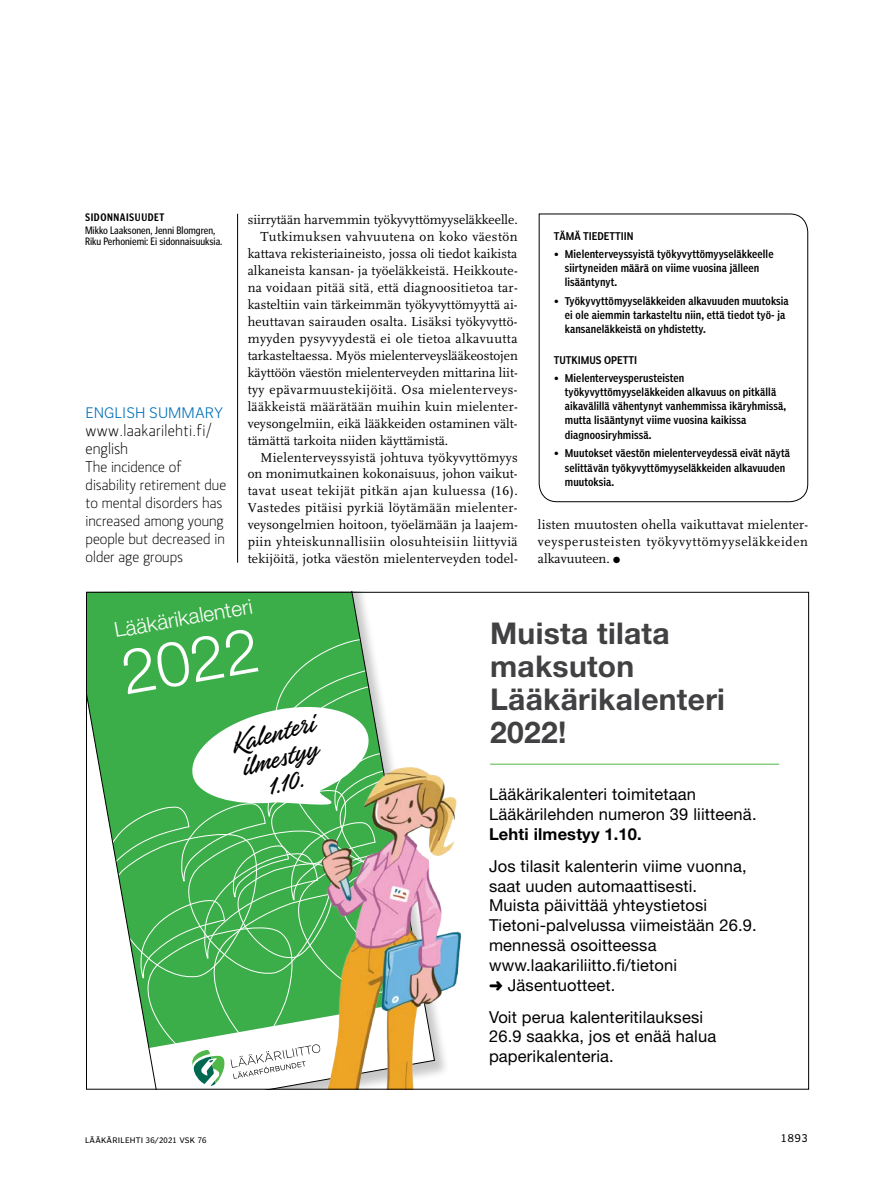
<style>
.page{position:relative;width:893px;height:1191px;background:#fff}
.page>*{position:absolute;margin:0;border:0;box-sizing:border-box;transform-origin:0 0}
.t1{font:300 62.25px "Helvetica Neue LT Std";color:#fff}
.t2{font:700 30px/33px "Helvetica Neue LT Std";letter-spacing:.01em;color:#414042}
.t3{font:26.55px/25.2px "Hangbird";color:#000;text-align:center}
.t4{font:300 20.7px "Helvetica Neue LT Std";color:#fff}
.t5{font:16.5px/19.8px "Helvetica Neue LT Std";letter-spacing:.01em;color:#000}
.t6{font:300 16.5px/18px "Section";letter-spacing:.02em;color:#000}
.t7{font:700 16.5px "Helvetica Neue LT Std";letter-spacing:.01em;color:#000}
.t8{font:300 15.75px/18px "Section";color:#000}
.t9{font:300 15.75px "Poynter Gothic Text";color:#0071bb}
.t10{font:13.5px/17px "Scala LF";letter-spacing:.015em;color:#000;text-align:justify}
.t11{font:13.5px "Scala LF";letter-spacing:.035em;color:#000}
.t12{font:10.95px/10.9px "Poynter Gothic Text Cond";color:#000}
.t13{font:700 10.95px "Poynter Gothic Text Cond";letter-spacing:.05em;color:#000}
.t14{font:10.5px/14.2px "Poynter Agate Two Comp";letter-spacing:.01em;color:#000}
.t15{font:10.5px "Poynter Agate Zero";color:#000}
.t16{font:7.5px "Poynter Agate Zero";letter-spacing:.03em;color:#000}
</style>
<div class="page">
<hr style="left:237px;top:214px;width:1px;height:349px;background:#000">
<svg style="left:539px;top:214px;width:269px;height:288px"></svg>
<svg style="left:88px;top:594px;width:282px;height:208px;background:#4bb257"></svg>
<svg style="left:105px;top:638px;width:279px;height:449px"></svg>
<img style="left:269px;top:715px;width:193px;height:372px">
<hr style="left:490px;top:764px;width:289px;height:1px;background:#50b848">
<p class="t13" style="left:85px;top:211px;width:81px">SIDONNAISUUDET</p>
<p class="t12" style="left:85px;top:225px;width:139px">Mikko Laaksonen, Jenni Blomgren,<br>Riku Perhoniemi: Ei sidonnaisuuksia.</p>
<p class="t9" style="left:86px;top:403px;width:139px">ENGLISH SUMMARY</p>
<p class="t6" style="left:86px;top:421px;width:127px">www.laakarilehti.fi/ english</p>
<p class="t8" style="left:86px;top:458px;width:142px">The incidence of disability retirement due to mental disorders has increased among young people but decreased in older age groups</p>
<p class="t10" style="left:248px;top:211px;width:271px">siirrytään harvemmin työkyvyttömyyseläkkeelle.</p>
<p class="t10" style="left:260px;top:228px;width:259px">Tutkimuksen vahvuutena on koko väestön</p>
<p class="t10" style="left:248px;top:245px;width:271px">kattava rekisteriaineisto, jossa oli tiedot kaikista</p>
<p class="t10" style="left:248px;top:262px;width:271px">alkaneista kansan- ja työeläkkeistä. Heikkoute-</p>
<p class="t10" style="left:248px;top:279px;width:272px">na voidaan pitää sitä, että diagnoositietoa tar-</p>
<p class="t10" style="left:248px;top:296px;width:271px">kasteltiin vain tärkeimmän työkyvyttömyyttä ai-</p>
<p class="t10" style="left:248px;top:313px;width:271px">heuttavan sairauden osalta. Lisäksi työkyvyttö-</p>
<p class="t10" style="left:248px;top:330px;width:271px">myyden pysyvyydestä ei ole tietoa alkavuutta</p>
<p class="t10" style="left:248px;top:347px;width:272px">tarkasteltaessa. Myös mielenterveyslääkeostojen</p>
<p class="t10" style="left:248px;top:364px;width:272px">käyttöön väestön mielenterveyden mittarina liit-</p>
<p class="t11" style="left:248px;top:382px;width:271px">tyy epävarmuustekijöitä. Osa mielenterveys-</p>
<p class="t10" style="left:248px;top:398px;width:270px">lääkkeistä määrätään muihin kuin mielenter-</p>
<p class="t10" style="left:248px;top:415px;width:271px">veysongelmiin, eikä lääkkeiden ostaminen vält-</p>
<p class="t10" style="left:248px;top:432px;width:202px">tämättä tarkoita niiden käyttämistä.</p>
<p class="t10" style="left:260px;top:449px;width:259px">Mielenterveyssyistä johtuva työkyvyttömyys</p>
<p class="t10" style="left:248px;top:466px;width:271px">on monimutkainen kokonaisuus, johon vaikut-</p>
<p class="t11" style="left:248px;top:483px;width:272px">tavat useat tekijät pitkän ajan kuluessa (16).</p>
<p class="t10" style="left:248px;top:500px;width:270px">Vastedes pitäisi pyrkiä löytämään mielenter-</p>
<p class="t10" style="left:248px;top:517px;width:272px">veysongelmien hoitoon, työelämään ja laajem-</p>
<p class="t10" style="left:248px;top:533px;width:272px">piin yhteiskunnallisiin olosuhteisiin liittyviä</p>
<p class="t10" style="left:248px;top:550px;width:270px">tekijöitä, jotka väestön mielenterveyden todel-</p>
<p class="t14" style="left:554px;top:229px;width:62px">Tämä ti edettiin</p>
<p class="t14" style="left:565px;top:246px;width:210px;text-indent:-10px">• Mielenterveyssyistä työkyvyttömyyseläkkeelle siirtyneiden määrä on viime vuosina jälleen lisääntynyt.</p>
<p class="t14" style="left:565px;top:293px;width:225px;text-indent:-10px">• Työkyvyttömyyseläkkeiden alkavuuden muutoksia ei ole aiemmin tarkasteltu niin, että tiedot työ- ja kansaneläkkeistä on yhdistetty.</p>
<p class="t14" style="left:554px;top:353px;width:13px">Tutkimu</p>
<p class="t14" style="left:596px;top:353px;width:33px">s opetti</p>
<p class="t14" style="left:565px;top:370px;width:223px;text-indent:-10px">• Mielenterveysperusteisten työkyvyttömyyseläkkeiden alkavuus on pitkällä aikavälillä vähentynyt vanhemmissa ikäryhmissä, mutta lisääntynyt viime vuosina kaikissa diagnoosiryhmissä.</p>
<p class="t14" style="left:565px;top:446px;width:227px;text-indent:-10px">• Muutokset väestön mielenterveydessä eivät näytä selittävän työkyvyttömyyseläkkeiden alkavuuden muutoksia.</p>
<p class="t10" style="left:538px;top:516px;width:272px">listen muutosten ohella vaikuttavat mielenter&shy;veysperusteisten työkyvyttömyyseläkkeiden alkavuuteen. ●</p>
<h3 class="t4" style="left:112px;top:618px;width:141px;rotate:-10deg">Lääkärikalenteri</h3>
<h1 class="t1" style="left:115px;top:635px;width:140px;rotate:-10deg">2022</h1>
<h3 class="t3" style="left:228px;top:731px;width:86px;rotate:-15deg">Kalenteri ilmestyy<br>1.10.</h3>
<h2 class="t2" style="left:490px;top:616px;width:236px">Muista tilata maksuton<br>Lääkärikalenteri<br>2022!</h2>
<p class="t5" style="left:489px;top:784px;width:269px">Lääkärikalenteri toimitetaan<br>Lääkärilehden numeron 39 liitteenä.</p>
<p class="t7" style="left:489px;top:824px;width:154px">Lehti ilmestyy 1.10.</p>
<p class="t5" style="left:489px;top:856px;width:269px">Jos tilasit kalenterin viime vuonna, saat uuden automaattisesti.<br>Muista päivittää yhteystietosi<br>Tietoni-palvelussa viimeistään 26.9. mennessä osoitteessa www.laakariliitto.fi/tietoni<br>➜ Jäsentuotteet.</p>
<p class="t5" style="left:489px;top:1006px;width:229px">Voit perua kalenteritilauksesi<br>26.9 saakka, jos et enää halua paperikalenteria.</p>
<p class="t16" style="left:85px;top:1135px;width:123px">LÄÄKÄRILEHTI 36/2021 VSK 76</p>
<p class="t15" style="left:781px;top:1132px;width:29px">1893</p>
</div>
